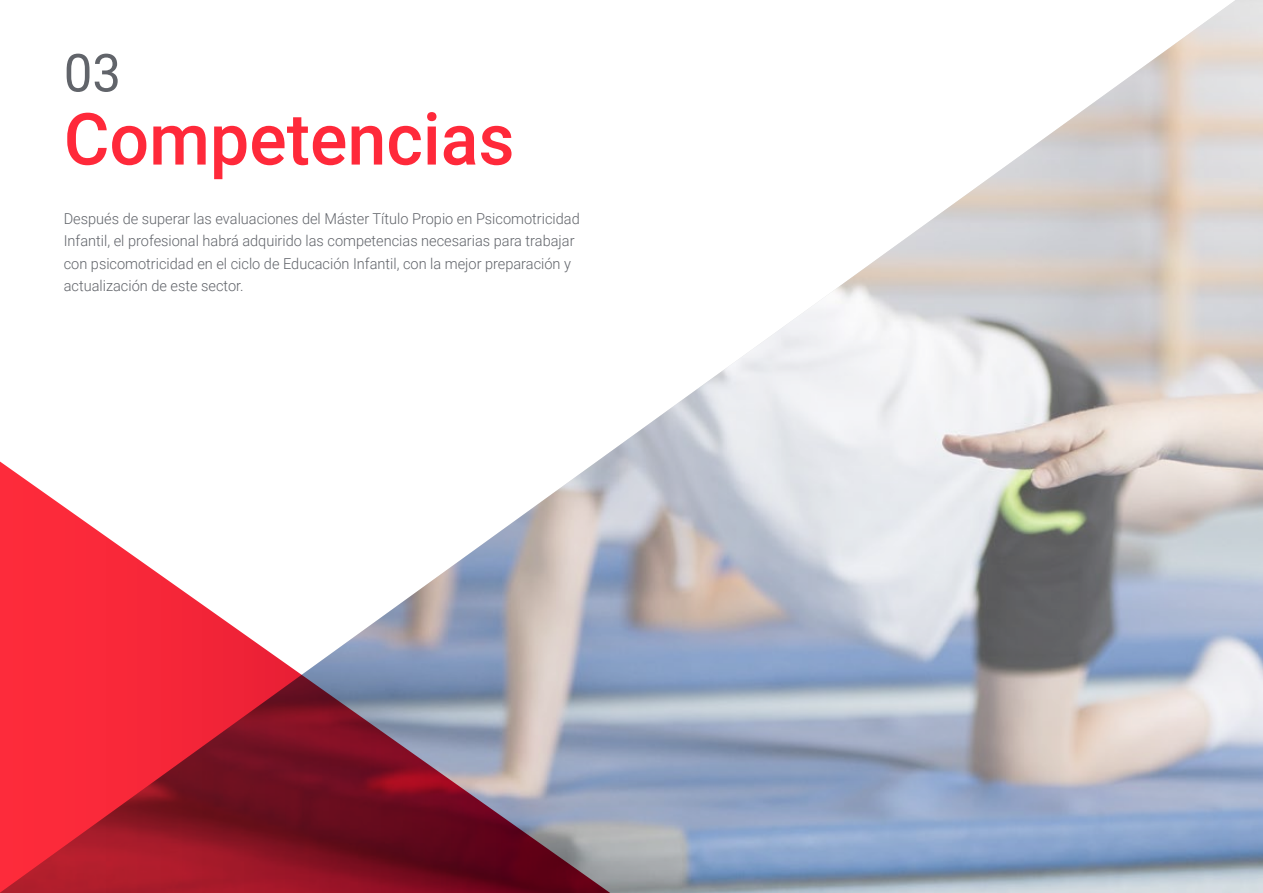
<style>
.page{position:relative;width:1263px;height:893px;background:#fff}
.page>*{position:absolute;margin:0;border:0;box-sizing:border-box;transform-origin:0 0}
.t1{font:500 72px "Roboto";color:#ff293a}
.t2{font:52.5px "Roboto";color:#61646a}
.t3{font:300 15px/22.5px "Roboto";color:#61646a}
</style>
<div class="page">
<img style="left:618px;top:0;width:645px;height:893px">
<svg style="left:0;top:446px;width:640px;height:447px"></svg>
<h2 class="t2" style="left:64px;top:36px;width:59px">03</h2>
<h1 class="t1" style="left:64px;top:89px;width:452px">Competencias</h1>
<p class="t3" style="left:64px;top:207px;width:517px">Después de superar las evaluaciones del Máster Título Propio en Psicomotricidad Infantil, el profesional habrá adquirido las competencias necesarias para trabajar con psicomotricidad en el ciclo de Educación Infantil, con la mejor preparación y actualización de este sector.</p>
</div>
